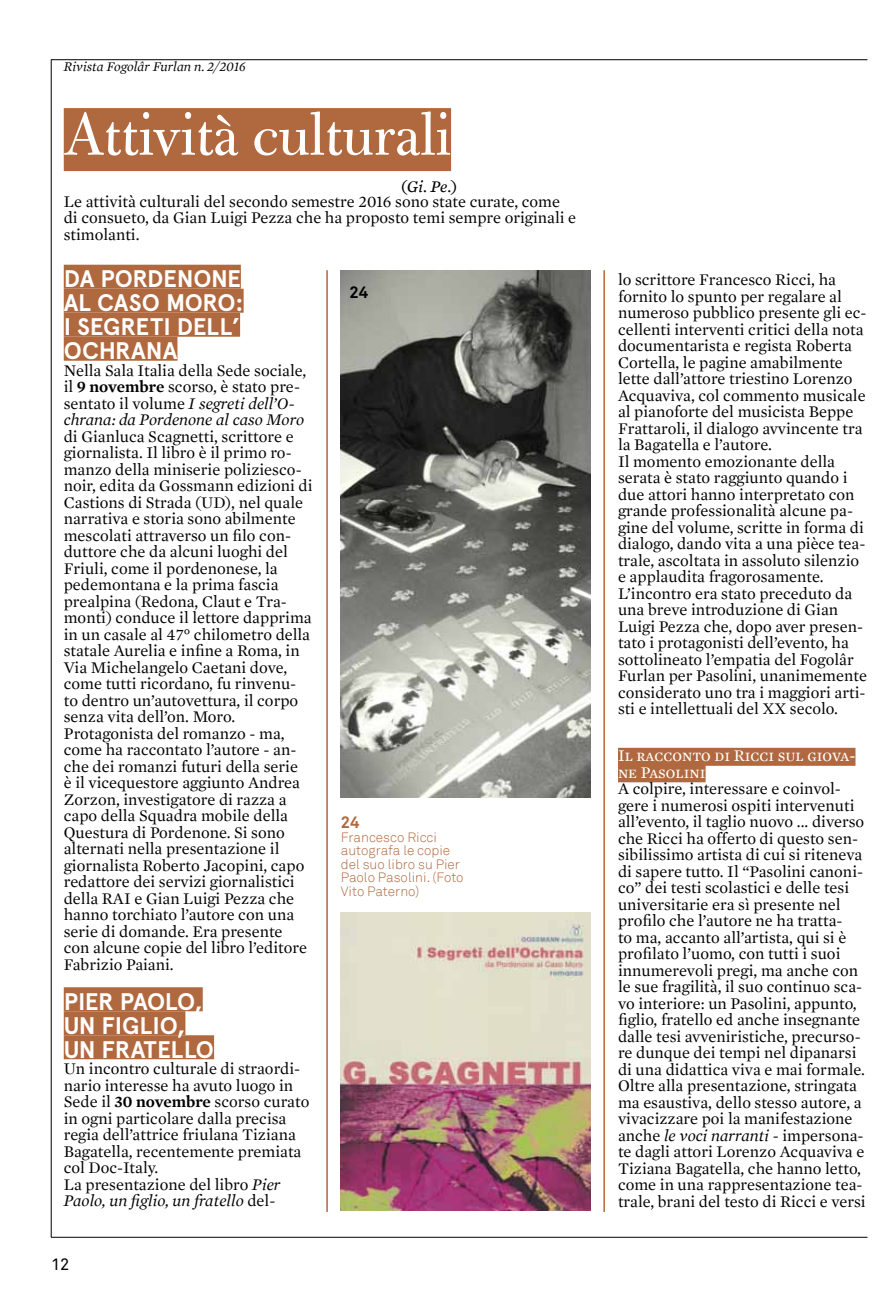
<style>
.page{position:relative;width:893px;height:1297px;background:#fff}
.page>*{position:absolute;margin:0;border:0;box-sizing:border-box;transform-origin:0 0}
.t1{font:63.75px "Bulmer MT Std";color:#fff}
.t2{font:700 24px/24px "Apercu";letter-spacing:-.015em;color:#fff}
.t3{font:16.5px/16.5px "Mercury Text G1";color:#000}
.t4{font:16.5px/16.5px "Mercury Text G2 Roman SC";color:#fff}
.t5{font:16.5px "Mercury Text G3";color:#000}
.t6{font:16.5px "Akkurat Pro";color:#000}
.t7{font:700 16.5px "Akkurat Pro";color:#b0683e}
.t8{font:700 16.5px "Akkurat Pro";color:#000}
.t9{font:300 13.5px/13.5px "Akkurat";color:#b0683e}
.t10{font:italic 13.5px "Mercury Text G1";color:#000}
.s1{font-style:italic}
.s2{font-weight:600}
</style>
<div class="page">
<hr style="left:51px;top:59px;width:816px;height:1px;background:#000">
<hr style="left:51px;top:60px;width:1px;height:1177px;background:#000">
<hr style="left:51px;top:1237px;width:816px;height:1px;background:#000">
<div style="left:64px;top:108px;width:387px;height:63px;background:#b0683e"></div>
<hr style="left:326px;top:270px;width:2px;height:942px;background:#b0683e">
<div style="left:64px;top:987px;width:139px;height:24px;background:#b0683e"></div>
<div style="left:64px;top:1011px;width:121px;height:24px;background:#b0683e"></div>
<div style="left:64px;top:1035px;width:150px;height:24px;background:#b0683e"></div>
<div style="left:64px;top:265px;width:177px;height:24px;background:#b0683e"></div>
<div style="left:64px;top:289px;width:180px;height:24px;background:#b0683e"></div>
<div style="left:64px;top:313px;width:176px;height:24px;background:#b0683e"></div>
<div style="left:64px;top:337px;width:113px;height:24px;background:#b0683e"></div>
<img style="left:341px;top:270px;width:249px;height:528px">
<div style="left:618px;top:748px;width:237px;height:18px;background:#b0683e"></div>
<div style="left:618px;top:764px;width:88px;height:18px;background:#b0683e"></div>
<hr style="left:603px;top:270px;width:2px;height:942px;background:#b0683e">
<img style="left:341px;top:913px;width:249px;height:297px">
<p class="t10" style="left:64px;top:59px;width:184px">Rivista Fogolâr Furlan n. 2/2016</p>
<h1 class="t1" style="left:64px;top:101px;width:389px">Attività culturali</h1>
<p class="t5" style="left:401px;top:177px;width:57px">(<span class="s1">Gi</span>. <span class="s1">Pe</span>.)</p>
<p class="t3" style="left:64px;top:193px;width:514px">Le attività culturali del secondo semestre 2016 sono state curate, come di consueto, da Gian Luigi Pezza che ha proposto temi sempre originali e stimolanti.</p>
<h2 class="t2" style="left:64px;top:267px;width:181px">DA PORDENONE<br>AL CASO MORO:<br>I SEGRETI DELL’<br>OCHRANA</h2>
<p class="t3" style="left:64px;top:362px;width:244px">Nella Sala Italia della Sede sociale, il <span class="s2">9 novembre</span> scorso, è stato pre&shy;sentato il volume <span class="s1">I segreti dell’O&shy;chrana: da Pordenone al caso Moro</span></p>
<p class="t3" style="left:64px;top:428px;width:250px">di Gianluca Scagnetti, scrittore e giornalista. Il libro è il primo ro&shy;manzo della miniserie poliziesco&shy;noir, edita da Gossmann edizioni di<br>Castions di Strada (UD), nel quale narrativa e storia sono abilmente mescolati attraverso un filo con&shy;duttore che da alcuni luoghi del<br>Friuli, come il pordenonese, la pedemontana e la prima fascia prealpina (Redona, Claut e Tra&shy;monti) conduce il lettore dapprima in un casale al 47° chilometro della statale Aurelia e infine a Roma, in<br>Via Michelangelo Caetani dove, come tutti ricordano, fu rinvenu&shy;to dentro un’autovettura, il corpo senza vita dell’on. Moro.<br>Protagonista del romanzo - ma, come ha raccontato l’autore - an&shy;che dei romanzi futuri della serie<br>è il vicequestore aggiunto Andrea<br>Zorzon, investigatore di razza a capo della Squadra mobile della<br>Questura di Pordenone. Si sono alternati nella presentazione il giornalista Roberto Jacopini, capo redattore dei servizi giornalistici della RAI e Gian Luigi Pezza che hanno torchiato l’autore con una serie di domande. Era presente<br>con alcune copie del libro l’editore<br>Fabrizio Paiani.</p>
<h2 class="t2" style="left:64px;top:989px;width:152px">PIER PAOLO,<br>UN FIGLIO,<br>UN FRATELLO</h2>
<p class="t3" style="left:64px;top:1061px;width:247px">Un incontro culturale di straordi&shy;nario interesse ha avuto luogo in<br>Sede il <span class="s2">30 novembre</span> scorso curato in ogni particolare dalla precisa regia dell’attrice friulana Tiziana<br>Bagatella, recentemente premiata col Doc-Italy.<br>La presentazione del libro <span class="s1">Pier<br>Paolo, un figlio, un fratello</span> del-</p>
<p class="t6" style="left:51px;top:1254px;width:20px">12</p>
<p class="t8" style="left:349px;top:282px;width:20px">24</p>
<p class="t7" style="left:341px;top:812px;width:20px">24</p>
<p class="t9" style="left:341px;top:830px;width:124px">Francesco Ricci autografa le copie del suo libro su Pier<br>Paolo Pasolini. (Foto<br>Vito Paterno)</p>
<p class="t3" style="left:618px;top:272px;width:250px">lo scrittore Francesco Ricci, ha fornito lo spunto per regalare al numeroso pubblico presente gli ec&shy;cellenti interventi critici della nota documentarista e regista Roberta Cortella, le pagine amabilmente lette dall’attore triestino Lorenzo Acquaviva, col commento musicale al pianoforte del musicista Beppe Frattaroli, il dialogo avvincente tra la Bagatella e l’autore.<br>Il momento emozionante della serata è stato raggiunto quando i due attori hanno interpretato con grande professionalità alcune pa&shy;gine del volume, scritte in forma di dialogo, dando vita a una pièce tea&shy;trale, ascoltata in assoluto silenzio e applaudita fragorosamente.<br>L’incontro era stato preceduto da una breve introduzione di Gian Luigi Pezza che, dopo aver presen&shy;tato i protagonisti dell’evento, ha sottolineato l’empatia del Fogolâr Furlan per Pasolini, unanimemente considerato uno tra i maggiori arti&shy;sti e intellettuali del XX secolo.</p>
<p class="t4" style="left:618px;top:748px;width:239px">Il racconto di Ricci sul giova&shy;ne Pasolini</p>
<p class="t3" style="left:618px;top:781px;width:249px">A colpire, interessare e coinvol&shy;gere i numerosi ospiti intervenuti all’evento, il taglio nuovo ... diverso che Ricci ha offerto di questo sen&shy;sibilissimo artista di cui si riteneva di sapere tutto. Il “Pasolini canoni&shy;co” dei testi scolastici e delle tesi universitarie era sì presente nel profilo che l’autore ne ha tratta-<br>to ma, accanto all’artista, qui si è profilato l’uomo, con tutti i suoi innumerevoli pregi, ma anche con le sue fragilità, il suo continuo sca&shy;vo interiore: un Pasolini, appunto, figlio, fratello ed anche insegnante dalle tesi avveniristiche, precurso&shy;re dunque dei tempi nel dipanarsi di una didattica viva e mai formale.<br>Oltre alla presentazione, stringata ma esaustiva, dello stesso autore, a vivacizzare poi la manifestazione anche <span class="s1">le voci narranti</span> - impersona&shy;te dagli attori Lorenzo Acquaviva e Tiziana Bagatella, che hanno letto, come in una rappresentazione tea&shy;trale, brani del testo di Ricci e versi</p>
</div>
